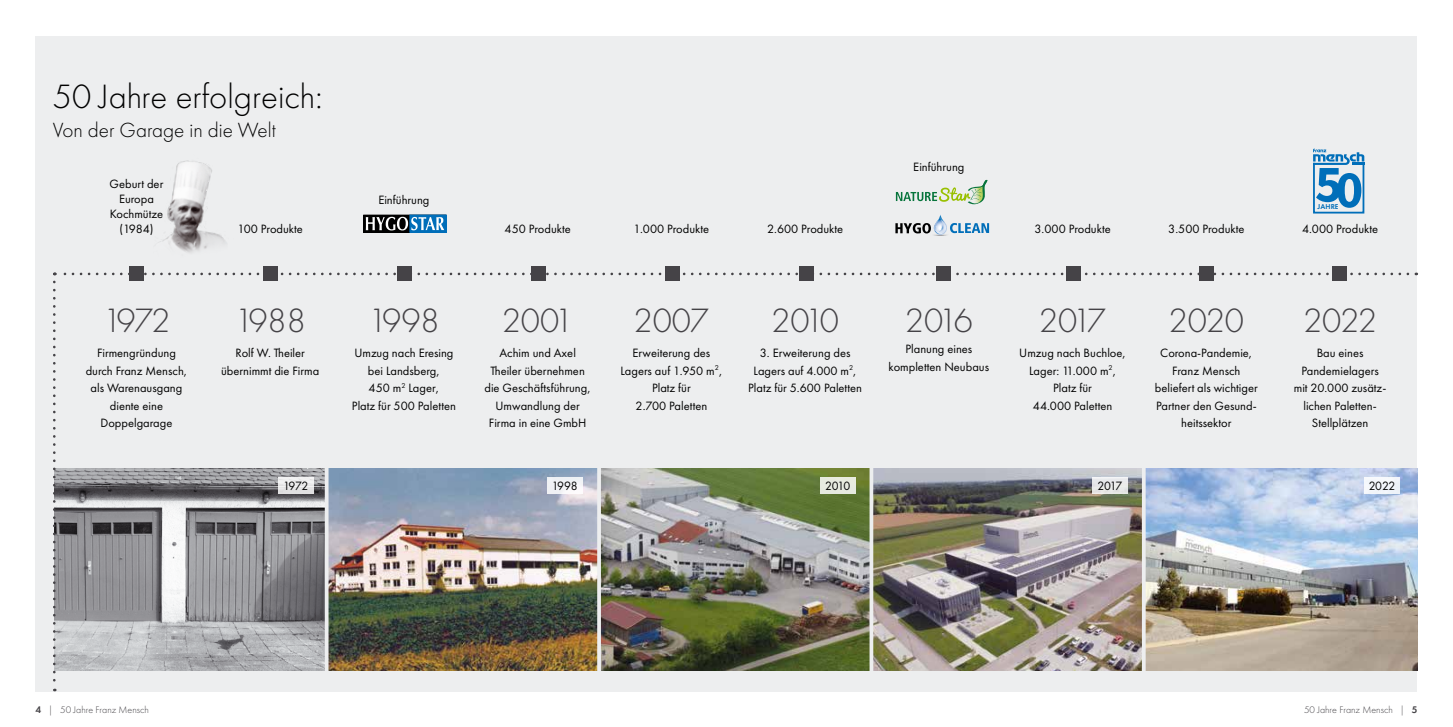
<style>
.page{position:relative;width:1453px;height:727px;background:#fff}
.page>*{position:absolute;margin:0;border:0;box-sizing:border-box;transform-origin:0 0}
.t1{font:300 35px "Futura PT";letter-spacing:-.03em;color:#454347}
.t2{font:300 35px "Futura PT";color:#000}
.t3{font:300 21.25px "Futura PT";color:#000}
.t4{font:12.5px/17.5px "Futura PT";color:#000;text-align:center}
.t5{font:300 10px "Futura PT";color:#454347}
.t6{font:600 7.38px "Futura PT";letter-spacing:.01em;color:#006eb9}
.s1{font-weight:600}
</style>
<div class="page">
<div style="left:35px;top:36px;width:1382px;height:655px;background:#edeeef"></div>
<img style="left:56px;top:468px;width:269px;height:202px">
<img style="left:328px;top:468px;width:269px;height:202px">
<img style="left:601px;top:468px;width:268px;height:202px">
<img style="left:873px;top:468px;width:269px;height:202px">
<img style="left:1145px;top:468px;width:272px;height:202px">
<div style="left:278px;top:477px;width:35px;height:16px;background:#e9e9ea"></div>
<div style="left:1364px;top:477px;width:35px;height:16px;background:#f3f6fb"></div>
<div style="left:1092px;top:477px;width:35px;height:16px;background:#e8e9e9"></div>
<div style="left:547px;top:477px;width:35px;height:16px;background:#f0f2f5"></div>
<div style="left:820px;top:477px;width:35px;height:16px;background:#e6eadf"></div>
<div style="left:129px;top:266px;width:15px;height:15px;background:#454347"></div>
<div style="left:263px;top:266px;width:15px;height:15px;background:#454347"></div>
<div style="left:397px;top:266px;width:15px;height:15px;background:#454347"></div>
<div style="left:531px;top:266px;width:15px;height:15px;background:#454347"></div>
<div style="left:665px;top:266px;width:15px;height:15px;background:#454347"></div>
<div style="left:799px;top:266px;width:15px;height:15px;background:#454347"></div>
<div style="left:936px;top:266px;width:15px;height:15px;background:#454347"></div>
<div style="left:1066px;top:266px;width:15px;height:15px;background:#454347"></div>
<div style="left:1199px;top:266px;width:15px;height:15px;background:#454347"></div>
<div style="left:1332px;top:266px;width:15px;height:15px;background:#454347"></div>
<svg style="left:895px;top:214px;width:94px;height:22px"></svg>
<svg style="left:363px;top:214px;width:84px;height:18px"></svg>
<svg style="left:365px;top:217px;width:1px;height:13px"></svg>
<div style="left:363px;top:215px;width:83px;height:17px;border:1px solid #000"></div>
<div style="left:410px;top:215px;width:36px;height:17px;border:1px solid #006eb9"></div>
<svg style="left:366px;top:217px;width:78px;height:13px"></svg>
<svg style="left:896px;top:179px;width:91px;height:25px"></svg>
<img style="left:145px;top:160px;width:106px;height:116px">
<div style="left:1313px;top:162px;width:51px;height:51px;border:2px solid #006eb9"></div>
<svg style="left:1313px;top:149px;width:51px;height:59px"></svg>
<svg style="left:54px;top:272px;width:1354px;height:3px"></svg>
<svg style="left:53px;top:282px;width:3px;height:409px"></svg>
<svg style="left:597px;top:468px;width:1px;height:203px"></svg>
<svg style="left:869px;top:468px;width:1px;height:203px"></svg>
<h1 class="t2" style="left:53px;top:77px;width:271px">50 Jahre erfolgreich:</h1>
<h2 class="t3" style="left:53px;top:118px;width:224px">Von der Garage in die Welt</h2>
<p class="t4" style="left:110px;top:176px;width:55px;line-height:15px">Geburt der<br>Europa<br>Kochmütze (1984)</p>
<h1 class="t1" style="left:103px;top:300px;width:69px">1972</h1>
<p class="t4" style="left:86px;top:344px;width:103px">Firmengründung durch Franz Mensch, als Warenausgang diente eine<br>Doppelgarage</p>
<p class="t4" style="left:237px;top:220px;width:67px">100 Produkte</p>
<h1 class="t1" style="left:234px;top:300px;width:73px">1988</h1>
<p class="t4" style="left:221px;top:344px;width:100px">Rolf W. Theiler übernimmt die Firma</p>
<p class="t4" style="left:378px;top:191px;width:53px">Einführung</p>
<p class="t4" style="left:504px;top:220px;width:68px">450 Produkte</p>
<p class="t4" style="left:634px;top:220px;width:77px">1.000 Produkte</p>
<p class="t4" style="left:767px;top:220px;width:78px">2.600 Produkte</p>
<p class="t4" style="left:913px;top:158px;width:53px">Einführung</p>
<h1 class="t1" style="left:368px;top:300px;width:73px">1998</h1>
<p class="t4" style="left:352px;top:344px;width:105px">Umzug nach Eresing bei Landsberg,<br>450 m<sup>2</sup> Lager,<br>Platz für 500 Paletten</p>
<h1 class="t1" style="left:502px;top:300px;width:73px">2001</h1>
<p class="t4" style="left:485px;top:344px;width:108px">Achim und Axel<br>Theiler übernehmen die Geschäftsführung,<br>Umwandlung der<br>Firma in eine GmbH</p>
<h1 class="t1" style="left:633px;top:300px;width:77px">2007</h1>
<p class="t4" style="left:620px;top:344px;width:104px">Erweiterung des<br>Lagers auf 1.950 m<sup>2</sup>,<br>Platz für<br>2.700 Paletten</p>
<h1 class="t1" style="left:771px;top:300px;width:69px">2010</h1>
<p class="t4" style="left:748px;top:344px;width:115px">3. Erweiterung des<br>Lagers auf 4.000 m<sup>2</sup>,<br>Platz für 5.600 Paletten</p>
<h1 class="t1" style="left:905px;top:300px;width:69px">2016</h1>
<p class="t4" style="left:888px;top:340px;width:102px">Planung eines kompletten Neubaus</p>
<p class="t6" style="left:1317px;top:202px;width:23px">JAHRE</p>
<p class="t4" style="left:1034px;top:220px;width:78px">3.000 Produkte</p>
<p class="t4" style="left:1168px;top:220px;width:78px">3.500 Produkte</p>
<p class="t4" style="left:1302px;top:220px;width:78px">4.000 Produkte</p>
<h1 class="t1" style="left:1039px;top:300px;width:69px">2017</h1>
<p class="t4" style="left:1019px;top:344px;width:108px">Umzug nach Buchloe,<br>Lager: 11.000 m<sup>2</sup>,<br>Platz für<br>44.000 Paletten</p>
<h1 class="t1" style="left:1168px;top:300px;width:77px">2020</h1>
<p class="t4" style="left:1155px;top:344px;width:104px">Corona-Pandemie,<br>Franz Mensch beliefert als wichtiger<br>Partner den Gesund&shy;heitssektor</p>
<h1 class="t1" style="left:1303px;top:300px;width:76px">2022</h1>
<p class="t4" style="left:1294px;top:344px;width:94px">Bau eines<br>Pandemielagers mit 20.000 zusätz&shy;lichen Paletten-<br>Stellplätzen</p>
<p class="t4" style="left:283px;top:477px;width:27px">1972</p>
<p class="t4" style="left:552px;top:477px;width:28px">1998</p>
<p class="t4" style="left:825px;top:477px;width:27px">2010</p>
<p class="t4" style="left:1097px;top:477px;width:26px">2017</p>
<p class="t4" style="left:1368px;top:477px;width:28px">2022</p>
<p class="t5" style="left:36px;top:703px;width:115px"><span class="s1">4</span> | 50 Jahre Franz Mensch</p>
<p class="t5" style="left:1304px;top:703px;width:115px">50 Jahre Franz Mensch | <span class="s1">5</span></p>
</div>
